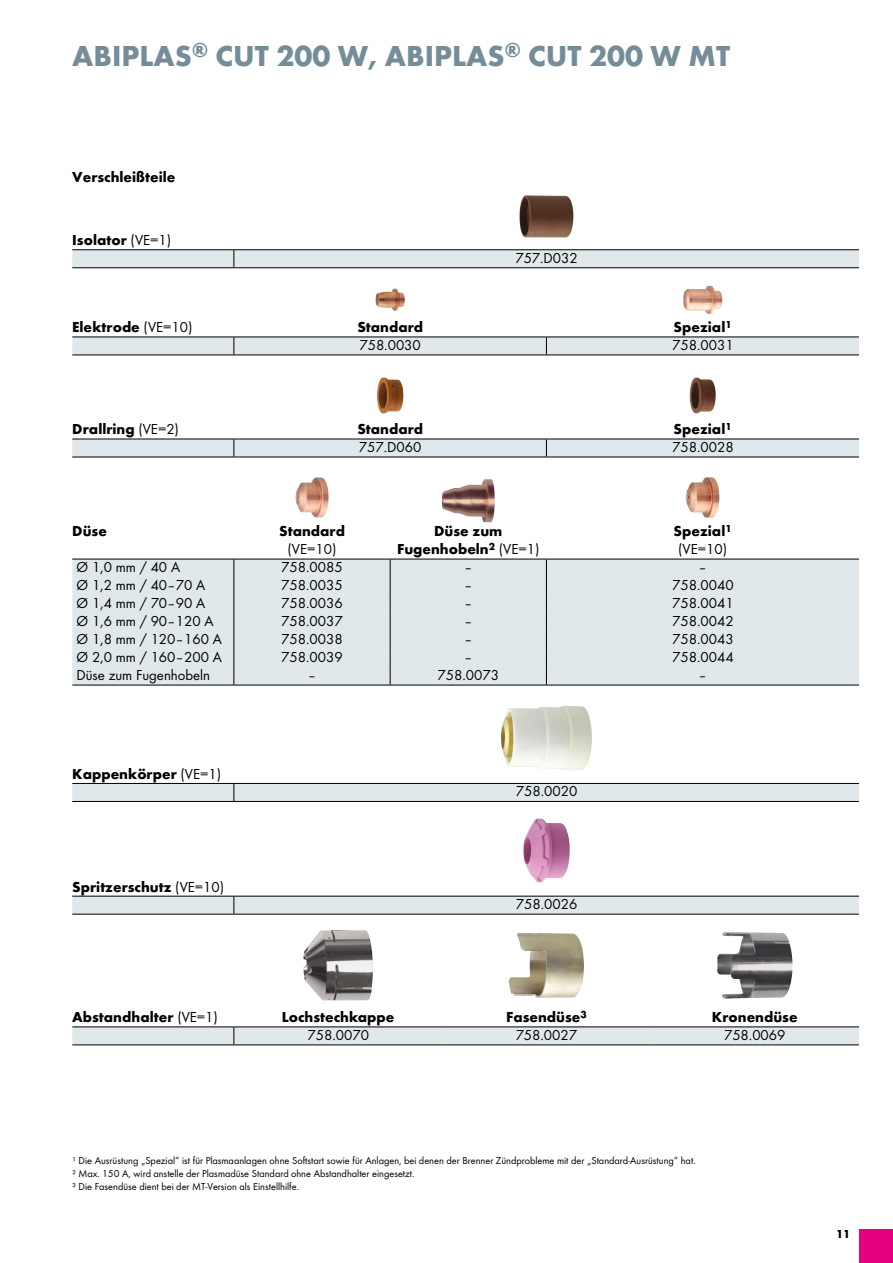
<style>
.page{position:relative;width:893px;height:1263px;background:#fff}
.page>*{position:absolute;margin:0;border:0;box-sizing:border-box;transform-origin:0 0}
.t1{font:700 30px "Futura TOT";color:#748d99}
.t2{font:15px "Futura TOT Boo";color:#000}
.t3{font:700 15px/18px "Futura TOT";color:#000;text-align:center}
.t4{font:700 12px "Futura TOT";color:#000}
.t5{font:10.5px/13px "Futura TOT Boo";color:#000}
.s1{font-family:"Futura TOT Boo";font-weight:400}
</style>
<div class="page">
<div style="left:859px;top:1229px;width:34px;height:34px;background:#e5007d"></div>
<img style="left:519px;top:195px;width:54px;height:42px">
<img style="left:683px;top:286px;width:39px;height:28px">
<img style="left:375px;top:289px;width:30px;height:22px">
<img style="left:690px;top:378px;width:26px;height:35px">
<img style="left:377px;top:377px;width:26px;height:36px">
<img style="left:295px;top:477px;width:34px;height:41px">
<img style="left:686px;top:477px;width:33px;height:41px">
<img style="left:442px;top:479px;width:53px;height:43px">
<img style="left:501px;top:706px;width:91px;height:64px">
<img style="left:509px;top:933px;width:75px;height:65px">
<img style="left:303px;top:930px;width:70px;height:70px">
<img style="left:717px;top:932px;width:75px;height:67px">
<img style="left:523px;top:818px;width:47px;height:64px">
<hr style="left:72px;top:914px;width:162px;height:1px;background:#000">
<hr style="left:234px;top:914px;width:625px;height:1px;background:#000">
<svg style="left:72px;top:896px;width:787px;height:18px"></svg>
<hr style="left:72px;top:1026px;width:162px;height:1px;background:#000">
<hr style="left:234px;top:1026px;width:208px;height:1px;background:#000">
<hr style="left:442px;top:1026px;width:209px;height:1px;background:#000">
<hr style="left:651px;top:1026px;width:208px;height:1px;background:#000">
<svg style="left:72px;top:1027px;width:787px;height:18px"></svg>
<hr style="left:72px;top:249px;width:162px;height:1px;background:#000">
<hr style="left:234px;top:249px;width:625px;height:1px;background:#000">
<svg style="left:72px;top:250px;width:787px;height:18px"></svg>
<hr style="left:72px;top:355px;width:162px;height:1px;background:#000">
<hr style="left:234px;top:355px;width:312px;height:1px;background:#000">
<hr style="left:546px;top:355px;width:313px;height:1px;background:#000">
<svg style="left:72px;top:337px;width:787px;height:18px"></svg>
<hr style="left:72px;top:457px;width:162px;height:1px;background:#000">
<hr style="left:234px;top:457px;width:312px;height:1px;background:#000">
<hr style="left:546px;top:457px;width:313px;height:1px;background:#000">
<svg style="left:72px;top:439px;width:787px;height:18px"></svg>
<div style="left:72px;top:560px;width:787px;height:125px;background:#e1e8ec"></div>
<hr style="left:72px;top:685px;width:162px;height:1px;background:#000">
<hr style="left:234px;top:685px;width:156px;height:1px;background:#000">
<hr style="left:390px;top:685px;width:156px;height:1px;background:#000">
<hr style="left:546px;top:685px;width:313px;height:1px;background:#000">
<hr style="left:72px;top:559px;width:162px;height:1px;background:#000">
<hr style="left:234px;top:559px;width:156px;height:1px;background:#000">
<hr style="left:390px;top:559px;width:156px;height:1px;background:#000">
<hr style="left:546px;top:559px;width:313px;height:1px;background:#000">
<svg style="left:233px;top:559px;width:1px;height:126px"></svg>
<svg style="left:390px;top:559px;width:1px;height:126px"></svg>
<svg style="left:546px;top:559px;width:1px;height:126px"></svg>
<hr style="left:72px;top:801px;width:162px;height:1px;background:#000">
<hr style="left:234px;top:801px;width:625px;height:1px;background:#000">
<svg style="left:72px;top:783px;width:787px;height:18px"></svg>
<h1 class="t1" style="left:72px;top:38px;width:659px">ABIPLAS<sup>®</sup> CUT 200 W, ABIPLAS<sup>®</sup> CUT 200 W MT</h1>
<p class="t3" style="left:72px;top:168px;width:105px">Verschleißteile</p>
<p class="t3" style="left:72px;top:231px;width:100px">Isolator <span class="s1">(VE=1)</span></p>
<p class="t2" style="left:515px;top:249px;width:64px">757.D032</p>
<p class="t3" style="left:72px;top:318px;width:122px">Elektrode <span class="s1">(VE=10)</span></p>
<p class="t3" style="left:357px;top:318px;width:67px">Standard</p>
<p class="t3" style="left:674px;top:318px;width:60px">Spezial<sup>1</sup></p>
<p class="t2" style="left:359px;top:336px;width:63px">758.0030</p>
<p class="t2" style="left:672px;top:336px;width:63px">758.0031</p>
<p class="t3" style="left:72px;top:420px;width:108px">Drallring <span class="s1">(VE=2)</span></p>
<p class="t3" style="left:357px;top:420px;width:67px">Standard</p>
<p class="t3" style="left:674px;top:420px;width:60px">Spezial<sup>1</sup></p>
<p class="t2" style="left:359px;top:438px;width:64px">757.D060</p>
<p class="t2" style="left:672px;top:438px;width:63px">758.0028</p>
<p class="t3" style="left:72px;top:522px;width:36px">Düse</p>
<p class="t3" style="left:279px;top:522px;width:67px">Standard</p>
<p class="t2" style="left:288px;top:540px;width:50px">(VE=10)</p>
<p class="t3" style="left:397px;top:522px;width:144px">Düse zum<br>Fugenhobeln<sup>2</sup> <span class="s1">(VE=1)</span></p>
<p class="t3" style="left:674px;top:522px;width:60px">Spezial<sup>1</sup></p>
<p class="t2" style="left:678px;top:540px;width:50px">(VE=10)</p>
<p class="t2" style="left:77px;top:558px;width:105px">Ø 1,0 mm / 40 A</p>
<p class="t2" style="left:281px;top:558px;width:63px">758.0085</p>
<p class="t2" style="left:464px;top:558px;width:10px">–</p>
<p class="t2" style="left:699px;top:558px;width:10px">–</p>
<p class="t2" style="left:77px;top:576px;width:130px">Ø 1,2 mm / 40–70 A</p>
<p class="t2" style="left:281px;top:576px;width:63px">758.0035</p>
<p class="t2" style="left:464px;top:576px;width:10px">–</p>
<p class="t2" style="left:672px;top:576px;width:63px">758.0040</p>
<p class="t2" style="left:77px;top:594px;width:130px">Ø 1,4 mm / 70–90 A</p>
<p class="t2" style="left:281px;top:594px;width:63px">758.0036</p>
<p class="t2" style="left:464px;top:594px;width:10px">–</p>
<p class="t2" style="left:672px;top:594px;width:63px">758.0041</p>
<p class="t2" style="left:77px;top:612px;width:138px">Ø 1,6 mm / 90–120 A</p>
<p class="t2" style="left:281px;top:612px;width:63px">758.0037</p>
<p class="t2" style="left:464px;top:612px;width:10px">–</p>
<p class="t2" style="left:672px;top:612px;width:63px">758.0042</p>
<p class="t2" style="left:77px;top:630px;width:147px">Ø 1,8 mm / 120–160 A</p>
<p class="t2" style="left:281px;top:630px;width:63px">758.0038</p>
<p class="t2" style="left:464px;top:630px;width:10px">–</p>
<p class="t2" style="left:672px;top:630px;width:63px">758.0043</p>
<p class="t2" style="left:77px;top:648px;width:147px">Ø 2,0 mm / 160–200 A</p>
<p class="t2" style="left:281px;top:648px;width:63px">758.0039</p>
<p class="t2" style="left:464px;top:648px;width:10px">–</p>
<p class="t2" style="left:672px;top:648px;width:63px">758.0044</p>
<p class="t2" style="left:77px;top:666px;width:135px">Düse zum Fugenhobeln</p>
<p class="t2" style="left:308px;top:666px;width:10px">–</p>
<p class="t2" style="left:438px;top:666px;width:63px">758.0073</p>
<p class="t2" style="left:699px;top:666px;width:10px">–</p>
<p class="t3" style="left:72px;top:764px;width:150px">Kappenkörper <span class="s1">(VE=1)</span></p>
<p class="t3" style="left:72px;top:877px;width:153px">Spritzerschutz <span class="s1">(VE=10)</span></p>
<p class="t2" style="left:516px;top:782px;width:63px">758.0020</p>
<p class="t2" style="left:516px;top:895px;width:63px">758.0026</p>
<p class="t3" style="left:72px;top:1008px;width:147px">Abstandhalter <span class="s1">(VE=1)</span></p>
<p class="t3" style="left:282px;top:1008px;width:114px">Lochstechkappe</p>
<p class="t3" style="left:506px;top:1008px;width:82px">Fasendüse<sup>3</sup></p>
<p class="t3" style="left:712px;top:1008px;width:87px">Kronendüse</p>
<p class="t2" style="left:307px;top:1026px;width:63px">758.0070</p>
<p class="t2" style="left:516px;top:1026px;width:63px">758.0027</p>
<p class="t2" style="left:724px;top:1026px;width:63px">758.0069</p>
<p class="t5" style="left:72px;top:1154px;width:625px">¹ Die Ausrüstung „Spezial“ ist für Plasmaanlagen ohne Softstart sowie für Anlagen, bei denen der Brenner Zündprobleme mit der „Standard-Ausrüstung“ hat.<br>² Max. 150 A, wird anstelle der Plasmadüse Standard ohne Abstandhalter eingesetzt.<br>³ Die Fasendüse dient bei der MT-Version als Einstellhilfe.</p>
<p class="t4" style="left:836px;top:1227px;width:16px">11</p>
</div>
